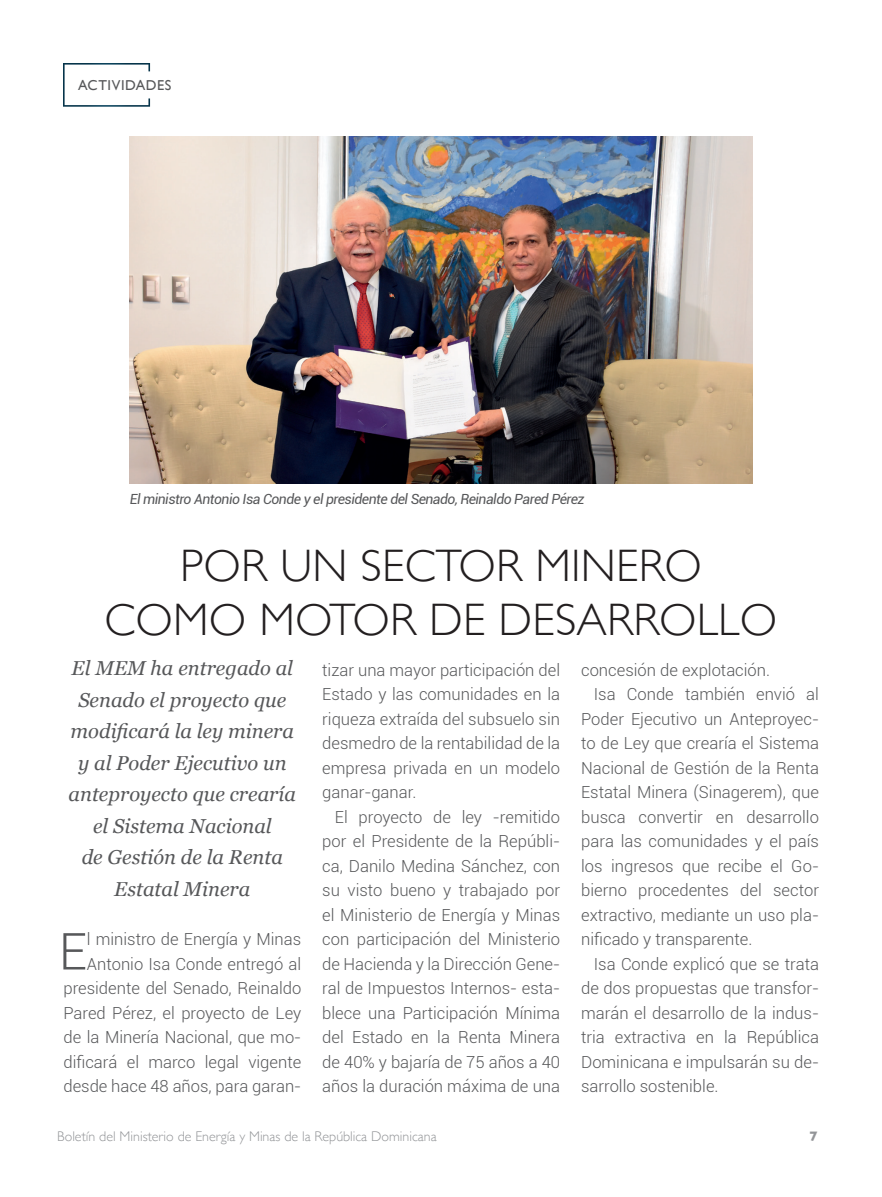
<style>
.page{position:relative;width:882px;height:1197px;background:#fff}
.page>*{position:absolute;margin:0;border:0;box-sizing:border-box;transform-origin:0 0}
.t1{font:300 51.1px "Roboto";color:#57585a}
.t2{font:300 45.5px/54.6px "Gill Sans";letter-spacing:.005em;color:#231f20;text-align:center}
.t3{font:italic 20.12px/31.5px "Georgia";color:#57585a;text-align:center}
.t4{font:300 16.62px/24.5px "Roboto";color:#57585a;text-align:justify}
.t5{font:14.35px "Gill Sans";letter-spacing:.04em;color:#57585a}
.t6{font:italic 14px "Roboto";letter-spacing:-.035em;color:#57585a}
.t7{font:300 14px "Gill Sans";color:#939598}
.t8{font:700 14px "Gill Sans";color:#939598}
</style>
<div class="page">
<img style="left:130px;top:136px;width:622px;height:348px">
<svg style="left:63px;top:63px;width:87px;height:44px"></svg>
<p class="t5" style="left:78px;top:77px;width:95px">ACTIVIDADES</p>
<p class="t6" style="left:130px;top:491px;width:456px">El ministro Antonio Isa Conde y el presidente del Senado, Reinaldo Pared Pérez</p>
<h2 class="t2" style="left:105px;top:538px;width:674px">POR UN SECTOR MINERO<br>COMO MOTOR DE DESARROLLO</h2>
<p class="t3" style="left:69px;top:653px;width:229px">El MEM ha entregado al<br>Senado el proyecto que modificará la ley minera y al Poder Ejecutivo un anteproyecto que crearía el Sistema Nacional<br>de Gestión de la Renta<br>Estatal Minera</p>
<h1 class="t1" style="left:59px;top:922px;width:30px">E</h1>
<p class="t4" style="left:63px;top:927px;width:239px;text-align:right">l ministro de Energía y Minas<br>Antonio Isa Conde entregó al presidente del Senado, Reinaldo<br>Pared Pérez, el proyecto de Ley de la Minería Nacional, que mo&shy;dificará el marco legal vigente desde hace 48 años, para garan-</p>
<p class="t4" style="left:322px;top:658px;width:239px">tizar una mayor participación del Estado y las comunidades en la riqueza extraída del subsuelo sin desmedro de la rentabilidad de la empresa privada en un modelo ganar-ganar.</p>
<p class="t4" style="left:322px;top:805px;width:239px;text-indent:13px">El proyecto de ley -remitido por el Presidente de la Repúbli&shy;ca, Danilo Medina Sánchez, con su visto bueno y trabajado por el Ministerio de Energía y Minas con participación del Ministerio de Hacienda y la Dirección Gene&shy;ral de Impuestos Internos- esta&shy;blece una Participación Mínima del Estado en la Renta Minera de 40% y bajaría de 75 años a 40 años la duración máxima de una</p>
<p class="t4" style="left:581px;top:658px;width:190px">concesión de explotación.</p>
<p class="t4" style="left:594px;top:682px;width:227px">Isa Conde también envió al</p>
<p class="t4" style="left:581px;top:707px;width:239px">Poder Ejecutivo un Anteproyec-</p>
<p class="t4" style="left:581px;top:731px;width:239px">to de Ley que crearía el Sistema</p>
<p class="t4" style="left:581px;top:756px;width:239px">Nacional de Gestión de la Renta</p>
<p class="t4" style="left:581px;top:780px;width:239px">Estatal Minera (Sinagerem), que</p>
<p class="t4" style="left:581px;top:805px;width:239px">busca convertir en desarrollo</p>
<p class="t4" style="left:581px;top:829px;width:239px">para las comunidades y el país</p>
<p class="t4" style="left:581px;top:854px;width:239px">los ingresos que recibe el Go-</p>
<p class="t4" style="left:581px;top:878px;width:239px">bierno procedentes del sector</p>
<p class="t4" style="left:581px;top:903px;width:239px">extractivo, mediante un uso pla-</p>
<p class="t4" style="left:581px;top:927px;width:173px">nificado y transparente.</p>
<p class="t4" style="left:594px;top:952px;width:227px">Isa Conde explicó que se trata</p>
<p class="t4" style="left:581px;top:976px;width:239px">de dos propuestas que transfor-</p>
<p class="t4" style="left:581px;top:1001px;width:239px">marán el desarrollo de la indus-</p>
<p class="t4" style="left:581px;top:1025px;width:239px">tria extractiva en la República</p>
<p class="t4" style="left:581px;top:1050px;width:239px">Dominicana e impulsarán su de-</p>
<p class="t4" style="left:581px;top:1074px;width:139px">sarrollo sostenible.</p>
<p class="t7" style="left:57px;top:1128px;width:381px">Boletín del Ministerio de Energía y Minas de la República Dominicana</p>
<p class="t8" style="left:809px;top:1128px;width:10px">7</p>
</div>
